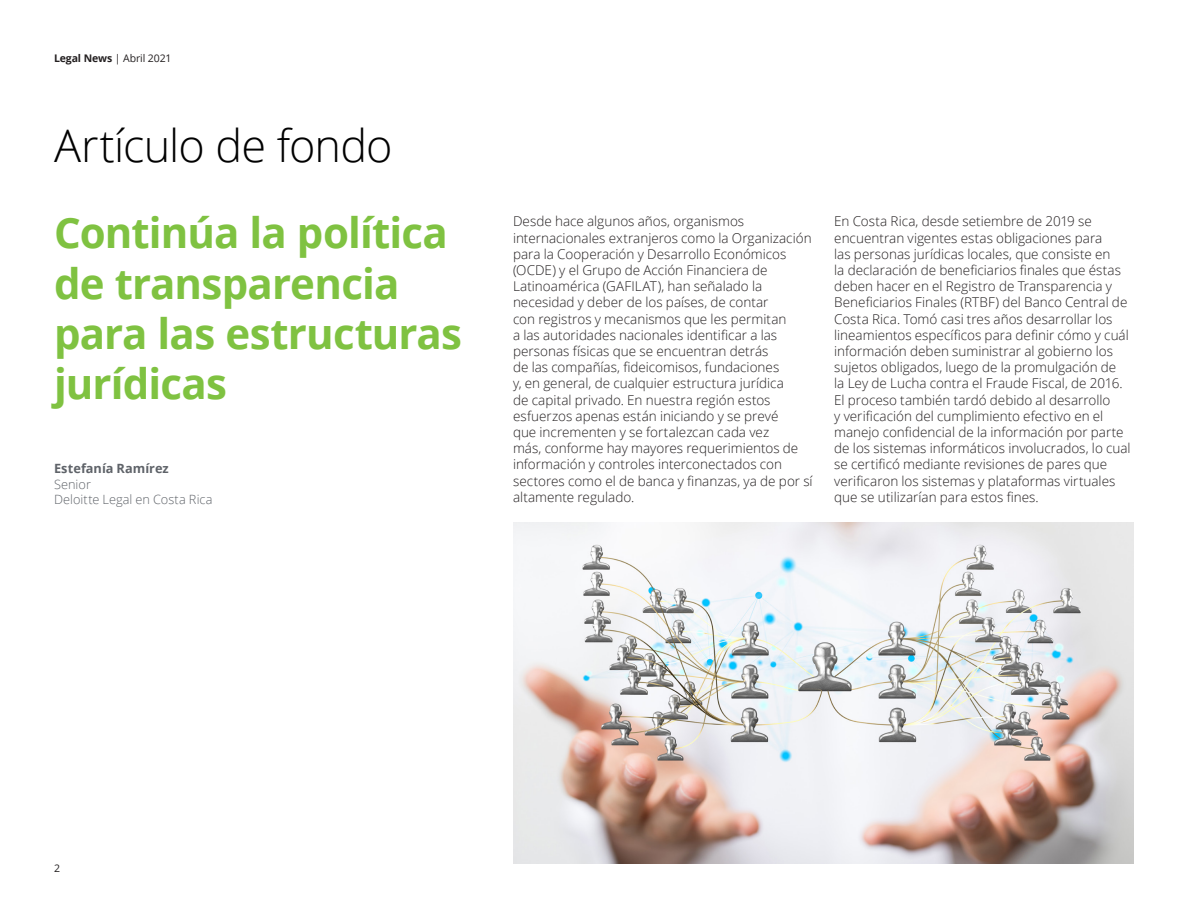
<style>
.page{position:relative;width:1188px;height:918px;background:#fff}
.page>*{position:absolute;margin:0;border:0;box-sizing:border-box;transform-origin:0 0}
.Story_heading_light{font:300 45px "Open Sans";letter-spacing:-.02em;color:#010101}
.Story_heading_bold{font:700 42px/50.4px "Open Sans";letter-spacing:-.02em;color:#7fc241}
.Body_copy__8_5_12pt{font:300 13.5px/16.2px "Open Sans";color:#231f20}
.Quote_name_company{font:300 12.75px "Open Sans";letter-spacing:.005em;color:#5f6369}
.Quote_name_company-2{font:700 12.75px "Open Sans";color:#5f6369}
.t1{font:10.5px "Open Sans";letter-spacing:-.01em;color:#231f20}
.s1{font-weight:700}
</style>
<div class="page">
<img style="left:513px;top:522px;width:621px;height:342px">
<p class="t1" style="left:54px;top:51px;width:119px"><span class="s1">Legal News</span> | Abril 2021</p>
<p class="Story_heading_light" style="left:54px;top:115px;width:340px">Artículo de fondo</p>
<p class="Story_heading_bold" style="left:54px;top:207px;width:410px">Continúa la política de transparencia para las estructuras jurídicas</p>
<p class="Body_copy__8_5_12pt" style="left:513px;top:213px;width:301px">Desde hace algunos años, organismos internacionales extranjeros como la Organización para la Cooperación y Desarrollo Económicos (OCDE) y el Grupo de Acción Financiera de Latinoamérica (GAFILAT), han señalado la necesidad y deber de los países, de contar<br>con registros y mecanismos que les permitan<br>a las autoridades nacionales identificar a las personas físicas que se encuentran detrás<br>de las compañías, fideicomisos, fundaciones<br>y, en general, de cualquier estructura jurídica<br>de capital privado. En nuestra región estos esfuerzos apenas están iniciando y se prevé<br>que incrementen y se fortalezcan cada vez<br>más, conforme hay mayores requerimientos de información y controles interconectados con sectores como el de banca y finanzas, ya de por sí altamente regulado.</p>
<p class="Quote_name_company-2" style="left:54px;top:460px;width:116px">Estefanía Ramírez</p>
<p class="Quote_name_company" style="left:54px;top:475px;width:39px">Senior</p>
<p class="Quote_name_company" style="left:54px;top:491px;width:160px">Deloitte Legal en Costa Rica</p>
<p class="Body_copy__8_5_12pt" style="left:834px;top:213px;width:298px">En Costa Rica, desde setiembre de 2019 se encuentran vigentes estas obligaciones para<br>las personas jurídicas locales, que consiste en<br>la declaración de beneficiarios finales que éstas deben hacer en el Registro de Transparencia y Beneficiarios Finales (RTBF) del Banco Central de Costa Rica. Tomó casi tres años desarrollar los lineamientos específicos para definir cómo y cuál información deben suministrar al gobierno los sujetos obligados, luego de la promulgación de<br>la Ley de Lucha contra el Fraude Fiscal, de 2016.<br>El proceso también tardó debido al desarrollo<br>y verificación del cumplimiento efectivo en el manejo confidencial de la información por parte de los sistemas informáticos involucrados, lo cual se certificó mediante revisiones de pares que verificaron los sistemas y plataformas virtuales que se utilizarían para estos fines.</p>
<p class="t1" style="left:54px;top:861px;width:8px">2</p>
</div>
